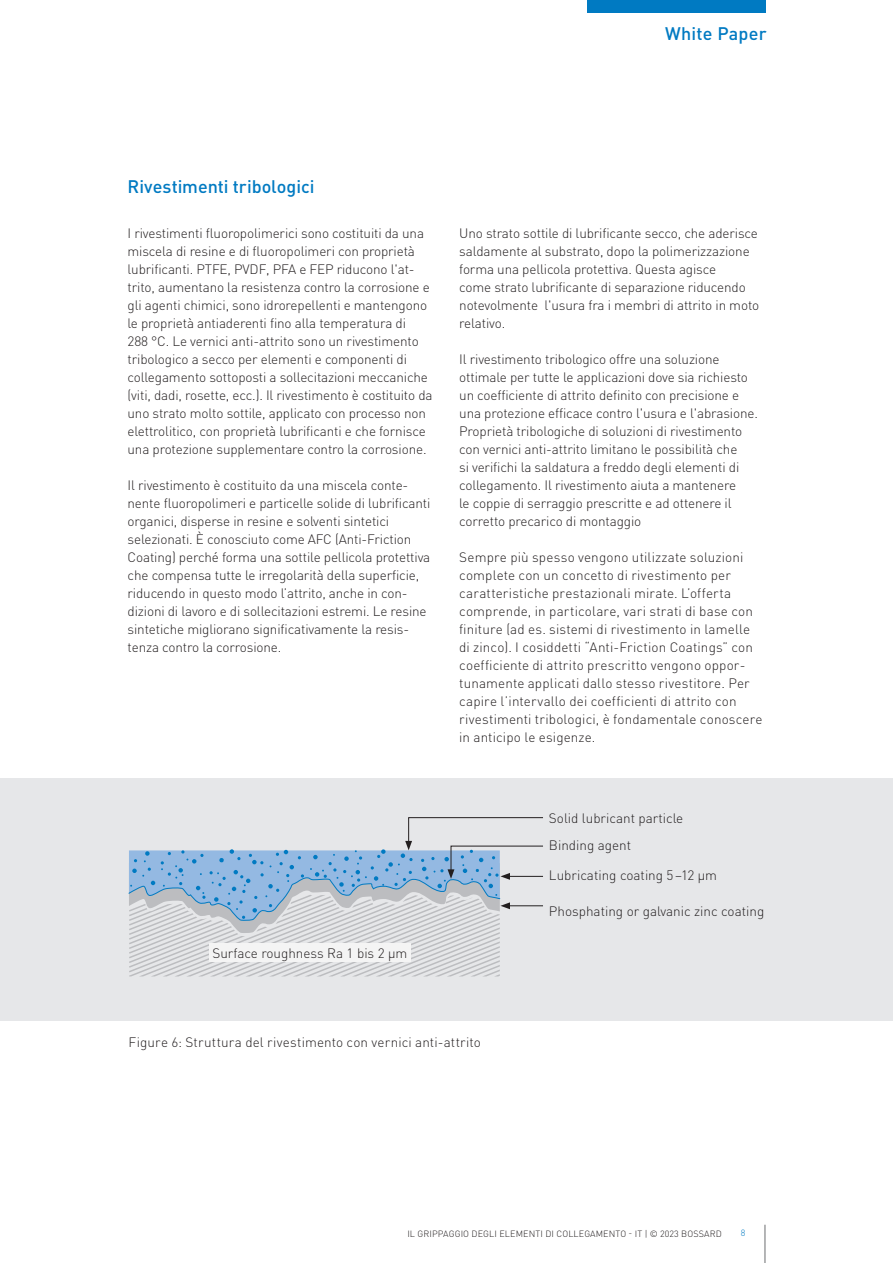
<style>
.page{position:relative;width:893px;height:1263px;background:#fff}
.page>*{position:absolute;margin:0;border:0;box-sizing:border-box;transform-origin:0 0}
.Absatztitel_2{font:500 18px "DINOT";color:#007ac2}
.Lauftext{font:300 13.5px/18px "DINOT";letter-spacing:-.01em;color:#231f20}
.Lauftext-2{font:300 13.5px/18px "DINOT";letter-spacing:.01em;color:#231f20}
.Grafik-Legende{font:300 13.5px "DINOT";letter-spacing:.01em;color:#231f20}
.t1{font:300 9px "DINOT";letter-spacing:.015em;color:#231f20}
.t2{font:300 9px "DINOT";color:#007ac2}
</style>
<div class="page">
<hr style="left:764px;top:1225px;width:1px;height:38px;background:#6c6d70">
<div style="left:587px;top:0;width:178px;height:13px;background:#007ac2"></div>
<div style="left:0;top:778px;width:893px;height:243px;background:#e6e7e9"></div>
<svg style="left:128px;top:817px;width:415px;height:159px"></svg>
<div style="left:209px;top:944px;width:202px;height:18px;background:#f4f4f4"></div>
<h1 class="Absatztitel_2" style="left:665px;top:21px;width:103px">White Paper</h1>
<p class="Absatztitel_2" style="left:128px;top:174px;width:188px">Rivestimenti tribologici</p>
<p class="Lauftext" style="left:128px;top:223px;width:307px">I rivestimenti fluoropolimerici sono costituiti da una miscela di resine e di fluoropolimeri con proprietà lubrificanti. PTFE, PVDF, PFA e FEP riducono l'at&shy;trito, aumentano la resistenza contro la corrosione e gli agenti chimici, sono idrorepellenti e mantengono le proprietà antiaderenti fino alla temperatura di<br>288 °C. Le vernici anti-attrito sono un rivestimento tribologico a secco per elementi e componenti di collegamento sottoposti a sollecitazioni meccaniche (viti, dadi, rosette, ecc.). Il rivestimento è costituito da uno strato molto sottile, applicato con processo non elettrolitico, con proprietà lubrificanti e che fornisce una protezione supplementare contro la corrosione.</p>
<p class="Lauftext" style="left:128px;top:475px;width:304px">Il rivestimento è costituito da una miscela conte&shy;nente fluoropolimeri e particelle solide di lubrificanti organici, disperse in resine e solventi sintetici selezionati. È conosciuto come AFC (Anti-Friction Coating) perché forma una sottile pellicola protettiva che compensa tutte le irregolarità della superficie, riducendo in questo modo l’attrito, anche in con&shy;dizioni di lavoro e di sollecitazioni estremi. Le resine sintetiche migliorano significativamente la resis&shy;tenza contro la corrosione.</p>
<p class="Lauftext" style="left:212px;top:943px;width:196px">Surface roughness Ra 1 bis 2 µm</p>
<p class="Lauftext" style="left:459px;top:223px;width:302px">Uno strato sottile di lubrificante secco, che aderisce saldamente al substrato, dopo la polimerizzazione forma una pellicola protettiva. Questa agisce<br>come strato lubrificante di separazione riducendo notevolmente l'usura fra i membri di attrito in moto relativo.</p>
<p class="Lauftext" style="left:459px;top:349px;width:300px">Il rivestimento tribologico offre una soluzione ottimale per tutte le applicazioni dove sia richiesto un coefficiente di attrito definito con precisione e una protezione efficace contro l'usura e l'abrasione.<br>Proprietà tribologiche di soluzioni di rivestimento con vernici anti-attrito limitano le possibilità che<br>si verifichi la saldatura a freddo degli elementi di collegamento. Il rivestimento aiuta a mantenere<br>le coppie di serraggio prescritte e ad ottenere il corretto precarico di montaggio</p>
<p class="Lauftext-2" style="left:459px;top:547px;width:305px">Sempre più spesso vengono utilizzate soluzioni complete con un concetto di rivestimento per caratteristiche prestazionali mirate. L’offerta comprende, in particolare, vari strati di base con finiture (ad es. sistemi di rivestimento in lamelle di zinco). I cosiddetti “Anti-Friction Coatings” con coefficiente di attrito prescritto vengono oppor&shy;tunamente applicati dallo stesso rivestitore. Per capire l’intervallo dei coefficienti di attrito con rivestimenti tribologici, è fondamentale conoscere in anticipo le esigenze.</p>
<p class="Lauftext" style="left:549px;top:808px;width:136px">Solid lubricant particle</p>
<p class="Lauftext" style="left:549px;top:835px;width:84px">Binding agent</p>
<p class="Lauftext" style="left:549px;top:866px;width:170px">Lubricating coating 5–12 µm</p>
<p class="Lauftext" style="left:549px;top:901px;width:217px">Phosphating or galvanic zinc coating</p>
<p class="Grafik-Legende" style="left:129px;top:1033px;width:354px">Figure 6: Struttura del rivestimento con vernici anti-attrito</p>
<p class="t1" style="left:407px;top:1227px;width:316px">IL GRIPPAGGIO DEGLI ELEMENTI DI COLLEGAMENTO - IT | © 2023 BOSSARD</p>
<p class="t2" style="left:741px;top:1227px;width:6px">8</p>
</div>
